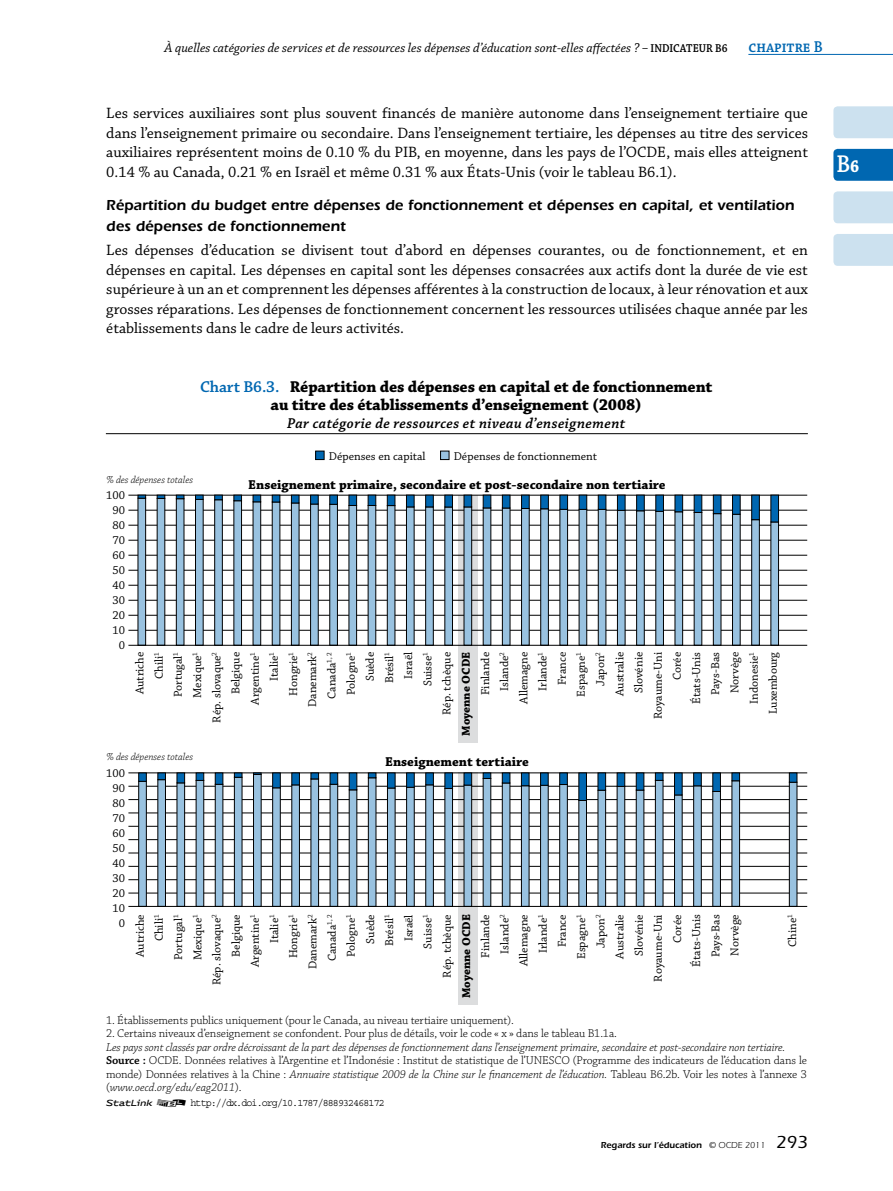
<style>
.page{position:relative;width:893px;height:1191px;background:#fff}
.page>*{position:absolute;margin:0;border:0;box-sizing:border-box;transform-origin:0 0}
.t1{font:600 25.5px "Chaparral Pro";color:#fff;scale:.9 1}
.t2{font:700 16.5px/18px "Chaparral Pro";letter-spacing:-.01em;color:#000;text-align:center}
.t3{font:600 16.5px "Chaparral Pro";color:#0067b1;scale:.9 1}
.t4{font:15.75px/19.5px "Chaparral Pro";color:#000;text-align:justify}
.t5{font:600 15px/21px "Itc Eras";color:#000}
.t6{font:italic 600 15px "Chaparral Pro";letter-spacing:.025em;color:#000}
.t7{font:italic 13.5px "Chaparral Pro";color:#000}
.t8{font:700 13.5px "Chaparral Pro";color:#000}
.t9{font:12px/19.2px "Chaparral Pro";color:#000;text-align:right}
.t10{font:italic 300 12px/13.5px "Chaparral Pro";letter-spacing:-.01em;color:#000}
.t11{font:300 12px "Chaparral Pro";letter-spacing:-.01em;color:#000}
.t12{font:700 12px "Chaparral Pro";letter-spacing:-.005em;color:#000}
.t13{font:600 12px "Chaparral Pro";color:#000;scale:.9 1}
.t14{font:10.5px "Courier";letter-spacing:-.09em;color:#000;scale:.95 1}
.t15{font:italic 300 10.5px "Chaparral Pro";color:#000}
.t16{font:600 9px "Itc Eras";color:#000}
.s1{font-weight:600;font-style:normal;font-size:12px}
.s2{font-weight:600;color:#0067b1}
.s3{font-weight:600;font-style:normal}
.s4{font-style:normal}
.s5{font-family:"Stat Link"}
.s6{font-family:"Stat Link";font-size:12px}
.s7{font-weight:400}
.s8{font-weight:500;font-size:18px}
.s9{font-weight:700;font-size:18px}
</style>
<div class="page">
<div style="left:833px;top:106px;width:60px;height:32px;background:#cce1ef"></div>
<div style="left:833px;top:149px;width:60px;height:32px;background:#0067b1"></div>
<hr style="left:748px;top:54px;width:145px;height:1px;background:#0067b1">
<div style="left:833px;top:191px;width:60px;height:32px;background:#cce1ef"></div>
<div style="left:833px;top:234px;width:60px;height:32px;background:#cce1ef"></div>
<div style="left:458px;top:495px;width:20px;height:247px;background:#dcddde"></div>
<div style="left:458px;top:773px;width:20px;height:232px;background:#dcddde"></div>
<hr style="left:128px;top:772px;width:679px;height:1px;background:#000">
<hr style="left:128px;top:786px;width:679px;height:1px;background:#000">
<hr style="left:128px;top:799px;width:679px;height:1px;background:#000">
<hr style="left:128px;top:812px;width:679px;height:1px;background:#000">
<hr style="left:128px;top:826px;width:679px;height:1px;background:#000">
<hr style="left:128px;top:839px;width:679px;height:1px;background:#000">
<hr style="left:128px;top:852px;width:679px;height:1px;background:#000">
<hr style="left:128px;top:866px;width:679px;height:1px;background:#000">
<hr style="left:128px;top:879px;width:679px;height:1px;background:#000">
<hr style="left:128px;top:892px;width:679px;height:1px;background:#000">
<hr style="left:128px;top:495px;width:679px;height:1px;background:#000">
<hr style="left:128px;top:510px;width:679px;height:1px;background:#000">
<hr style="left:128px;top:525px;width:679px;height:1px;background:#000">
<hr style="left:128px;top:540px;width:679px;height:1px;background:#000">
<hr style="left:128px;top:555px;width:679px;height:1px;background:#000">
<hr style="left:128px;top:570px;width:679px;height:1px;background:#000">
<hr style="left:128px;top:585px;width:679px;height:1px;background:#000">
<hr style="left:128px;top:600px;width:679px;height:1px;background:#000">
<hr style="left:128px;top:615px;width:679px;height:1px;background:#000">
<hr style="left:128px;top:630px;width:679px;height:1px;background:#000">
<hr style="left:106px;top:433px;width:702px;height:1px;background:#000">
<div style="left:316px;top:451px;width:8px;height:8px;background:#0067b1"></div>
<div style="left:315px;top:451px;width:9px;height:9px;border:1px solid #000"></div>
<div style="left:441px;top:451px;width:8px;height:8px;background:#99c2e0"></div>
<div style="left:440px;top:451px;width:9px;height:9px;border:1px solid #000"></div>
<svg style="left:138px;top:522px;width:641px;height:123px"></svg>
<svg style="left:138px;top:495px;width:641px;height:27px"></svg>
<svg style="left:138px;top:801px;width:659px;height:105px"></svg>
<svg style="left:138px;top:772px;width:659px;height:29px"></svg>
<hr style="left:128px;top:645px;width:679px;height:1px;background:#000">
<hr style="left:128px;top:906px;width:679px;height:1px;background:#000">
<p class="t7" style="left:165px;top:40px;width:536px">À quelles catégories de services et de ressources les dépenses d’éducation sont-elles affectées ? – <span class="s1">Indicateur</span></p>
<p class="t13" style="left:715px;top:41px;width:15px">B6</p>
<p class="t3" style="left:748px;top:37px;width:84px">chapitre B</p>
<p class="t4" style="left:106px;top:104px;width:703px">Les services auxiliaires sont plus souvent financés de manière autonome dans l’enseignement tertiaire que dans l’enseignement primaire ou secondaire. Dans l’enseignement tertiaire, les dépenses au titre des services auxiliaires représentent moins de 0.10 % du PIB, en moyenne, dans les pays de l’OCDE, mais elles atteignent 0.14 % au Canada, 0.21 % en Israël et même 0.31 % aux États-Unis (voir le tableau B6.1).</p>
<p class="t5" style="left:106px;top:195px;width:690px">Répartition du budget entre dépenses de fonctionnement et dépenses en capital, et ventilation des dépenses de fonctionnement</p>
<p class="t4" style="left:106px;top:241px;width:703px">Les dépenses d’éducation se divisent tout d’abord en dépenses courantes, ou de fonctionnement, et en dépenses en capital. Les dépenses en capital sont les dépenses consacrées aux actifs dont la durée de vie est supérieure à un an et comprennent les dépenses afférentes à la construction de locaux, à leur rénovation et aux grosses réparations. Les dépenses de fonctionnement concernent les ressources utilisées chaque année par les établissements dans le cadre de leurs activités.</p>
<p class="t2" style="left:200px;top:379px;width:514px"><span class="s2">Chart B6.3.</span> Répartition des dépenses en capital et de fonctionnement au titre des établissements d’enseignement (2008)</p>
<p class="t6" style="left:287px;top:415px;width:340px">Par catégorie de ressources et niveau d’enseignement</p>
<p class="t15" style="left:106px;top:473px;width:88px">% des dépenses totales</p>
<p class="t9" style="left:106px;top:488px;width:20px;line-height:15px">100<br>90<br>80<br>70<br>60<br>50<br>40<br>30<br>20<br>10<br>0</p>
<p class="t9" style="left:329px;top:447px;width:98px">Dépenses en capital</p>
<p class="t9" style="left:454px;top:447px;width:145px">Dépenses de fonctionnement</p>
<p class="t8" style="left:248px;top:477px;width:419px">Enseignement primaire, secondaire et post-secondaire non tertiaire</p>
<p class="t9" style="left:131px;top:722px;width:72px;rotate:-90deg">Autriche<br>Chili<sup>1<br></sup>Portugal<sup>1<br></sup>Mexique<sup>1<br></sup>Rép. slovaque<sup>2<br></sup>Belgique<br>Argentine<sup>1<br></sup>Italie<sup>1<br></sup>Hongrie<sup>1<br></sup>Danemark<sup>2<br></sup>Canada<sup>1,</sup> <sup>2<br></sup>Pologne<sup>1<br></sup>Suède<br>Brésil<sup>1<br></sup>Israël<br>Suisse<sup>1<br></sup>Rép. tchèque</p>
<p class="t12" style="left:459px;top:736px;width:85px;rotate:-90deg">Moyenne OCDE</p>
<p class="t9" style="left:476px;top:719px;width:69px;rotate:-90deg">Finlande<br>Islande<sup>2<br></sup>Allemagne<br>Irlande<sup>1<br></sup>France<br>Espagne<sup>1<br></sup>Japon<sup>2<br></sup>Australie<br>Slovénie<br>Royaume-Uni<br>Corée<br>États-Unis<br>Pays-Bas<br>Norvège<br>Indonesie<sup>1<br></sup>Luxembourg</p>
<p class="t15" style="left:106px;top:751px;width:88px">% des dépenses totales</p>
<p class="t8" style="left:385px;top:753px;width:145px">Enseignement tertiaire</p>
<p class="t9" style="left:106px;top:766px;width:20px;line-height:15px">100<br>90<br>80<br>70<br>60<br>50<br>40<br>30<br>20<br>10<br>0</p>
<p class="t9" style="left:131px;top:985px;width:72px;rotate:-90deg">Autriche<br>Chili<sup>1<br></sup>Portugal<sup>1<br></sup>Mexique<sup>1<br></sup>Rép. slovaque<sup>2<br></sup>Belgique<br>Argentine<sup>1<br></sup>Italie<sup>1<br></sup>Hongrie<sup>1<br></sup>Danemark<sup>2<br></sup>Canada<sup>1,</sup> <sup>2<br></sup>Pologne<sup>1<br></sup>Suède<br>Brésil<sup>1<br></sup>Israël<br>Suisse<sup>1<br></sup>Rép. tchèque</p>
<p class="t12" style="left:459px;top:998px;width:85px;rotate:-90deg">Moyenne OCDE</p>
<p class="t9" style="left:476px;top:981px;width:69px;rotate:-90deg">Finlande<br>Islande<sup>2<br></sup>Allemagne<br>Irlande<sup>1<br></sup>France<br>Espagne<sup>1<br></sup>Japon<sup>2<br></sup>Australie<br>Slovénie<br>Royaume-Uni<br>Corée<br>États-Unis<br>Pays-Bas<br>Norvège</p>
<p class="t9" style="left:783px;top:947px;width:34px;rotate:-90deg">Chine<sup>1</sup></p>
<p class="t11" style="left:106px;top:1013px;width:409px">1. Établissements publics uniquement (pour le Canada, au niveau tertiaire uniquement).</p>
<p class="t11" style="left:106px;top:1027px;width:512px">2. Certains niveaux d’enseignement se confondent. Pour plus de détails, voir le code « x » dans le tableau B1.1a.</p>
<p class="t10" style="left:106px;top:1040px;width:702px">Les pays sont classés par ordre décroissant de la part des dépenses de fonctionnement dans l’enseignement primaire, secondaire et post-secondaire non tertiaire.<br><span class="s3">Source :</span> <span class="s4">OCDE. Données relatives à l’Argentine et l’Indonésie : Institut de statistique de l’UNESCO (Programme des indicateurs de l’éducation dans le monde) Données relatives à la Chine :</span> Annuaire statistique 2009 de la Chine sur le financement de l’éducation. <span class="s4">Tableau B6.2b. Voir les notes à l’annexe 3 (</span>www.oecd.org/edu/eag2011<span class="s4">).</span></p>
<p class="t14" style="left:105px;top:1097px;width:296px"><span class="s5">1</span> <span class="s6">2</span> http://dx.doi.org/10.1787/888932468172</p>
<p class="t16" style="left:601px;top:1140px;width:209px">Regards sur l’éducation <span class="s7">© OCDE 2011</span> <span class="s8">293</span></p>
<h1 class="t1" style="left:836px;top:150px;width:27px">B<span class="s9">6</span></h1>
</div>
